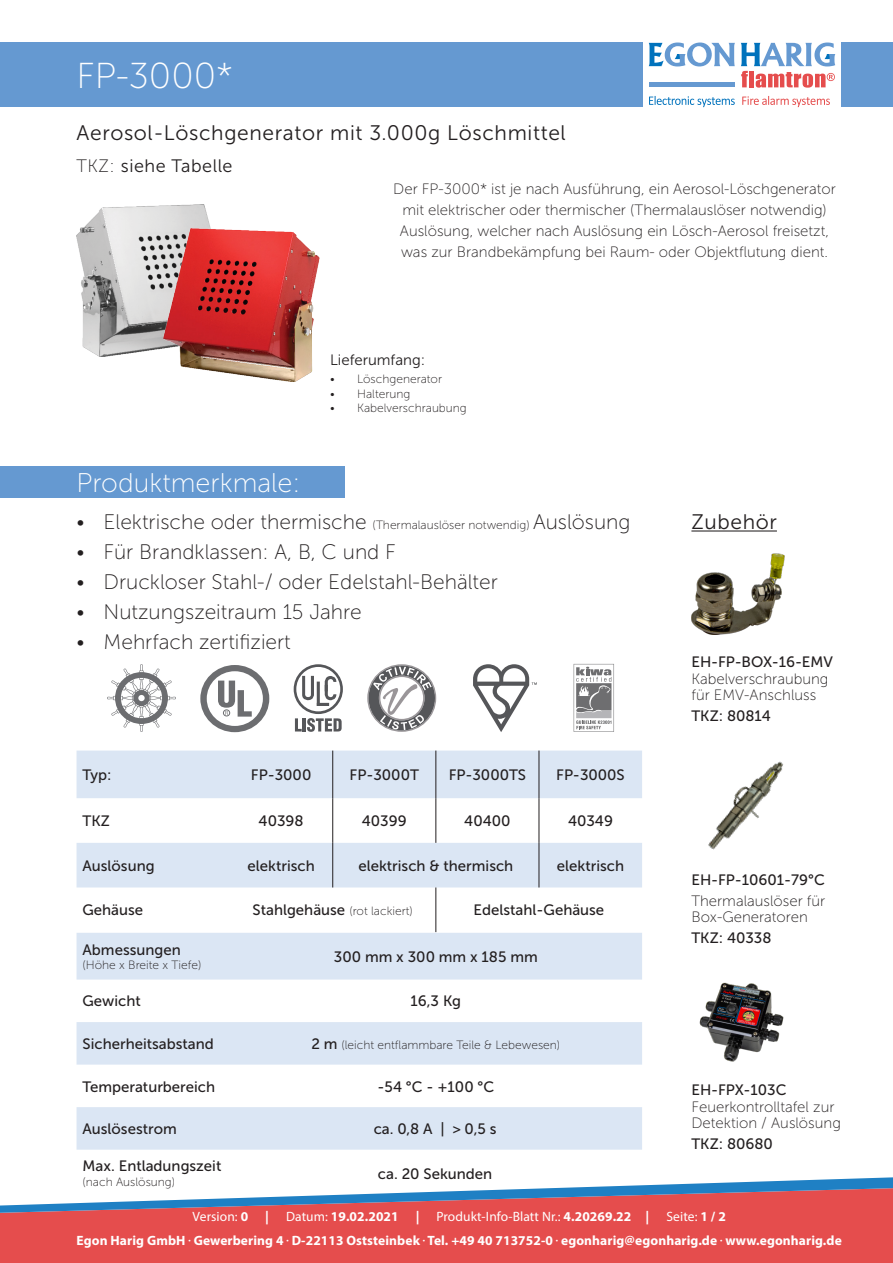
<style>
.page{position:relative;width:893px;height:1263px;background:#fff}
.page>*{position:absolute;margin:0;border:0;box-sizing:border-box;transform-origin:0 0}
.t1{font:36px "Museo Sans 100";color:#fff}
.t2{font:27px "Museo Sans 100";color:#fff}
.t3{font:21px "Museo Sans 100";color:#231f20}
.t4{font:21px "Museo Sans 300";letter-spacing:.03em;color:#231f20}
.t5{font:18px "Museo Sans 300";letter-spacing:.03em;color:#231f20}
.t6{font:15px "Museo Sans 500";color:#231f20}
.t7{font:15px/21px "Museo Sans 100";color:#231f20;text-align:center}
.t8{font:15px "Museo Sans 300";color:#231f20}
.t9{font:700 13.5px "Myriad Pro";letter-spacing:.005em;color:#fff}
.t10{font:13.5px "Myriad Pro";letter-spacing:.005em;color:#fff}
.t11{font:12px "Museo Sans 100";color:#231f20}
.s1{font-family:"Museo Sans 100"}
.s2{font-size:12px}
.s3{font-family:"Museo Sans 500";font-size:15px}
.s4{font-weight:700}
.s5{font-weight:400}
</style>
<div class="page">
<svg style="left:77px;top:750px;width:565px;height:137px;fill:#dbe6f4"></svg>
<hr style="left:436px;top:798px;width:1px;height:45px;background:#231f20">
<hr style="left:332px;top:750px;width:1px;height:48px;background:#231f20">
<hr style="left:436px;top:750px;width:1px;height:48px;background:#231f20">
<hr style="left:539px;top:750px;width:1px;height:48px;background:#231f20">
<hr style="left:332px;top:798px;width:1px;height:45px;background:#231f20">
<hr style="left:539px;top:798px;width:1px;height:45px;background:#231f20">
<hr style="left:332px;top:843px;width:1px;height:44px;background:#231f20">
<hr style="left:539px;top:843px;width:1px;height:44px;background:#231f20">
<hr style="left:436px;top:887px;width:1px;height:45px;background:#231f20">
<svg style="left:77px;top:933px;width:565px;height:217px;fill:#dbe6f4"></svg>
<div style="left:0;top:43px;width:642px;height:64px;background:#6599d1"></div>
<svg style="left:649px;top:43px;width:86px;height:23px"></svg>
<hr style="left:649px;top:83px;width:85px;height:4px;background:#6599d1">
<svg style="left:741px;top:43px;width:94px;height:45px"></svg>
<svg style="left:649px;top:96px;width:86px;height:11px"></svg>
<svg style="left:742px;top:96px;width:88px;height:11px"></svg>
<div style="left:0;top:1213px;width:893px;height:47px;background:#e54d4d"></div>
<hr style="left:0;top:1260px;width:893px;height:3px;background:#e54d4d">
<svg style="left:0;top:1177px;width:893px;height:36px"></svg>
<div style="left:0;top:466px;width:345px;height:32px;background:#6599d1"></div>
<div style="left:842px;top:43px;width:51px;height:64px;background:#6599d1"></div>
<hr style="left:691px;top:530px;width:86px;height:1px;background:#231f20">
<svg style="left:107px;top:664px;width:69px;height:68px"></svg>
<svg style="left:200px;top:665px;width:69px;height:67px"></svg>
<div style="left:223px;top:710px;width:7px;height:6px;border:1px solid #6c6d70;border-radius:50%"></div>
<svg style="left:294px;top:664px;width:49px;height:68px"></svg>
<svg style="left:367px;top:664px;width:69px;height:68px"></svg>
<svg style="left:473px;top:664px;width:64px;height:68px"></svg>
<img style="left:708px;top:761px;width:76px;height:89px">
<img style="left:699px;top:982px;width:85px;height:80px">
<svg style="left:574px;top:664px;width:40px;height:68px"></svg>
<img style="left:691px;top:553px;width:94px;height:82px">
<img style="left:77px;top:204px;width:134px;height:153px">
<img style="left:164px;top:229px;width:156px;height:152px">
<p class="t1" style="left:77px;top:57px;width:158px">FP-3000*</p>
<p class="t4" style="left:77px;top:122px;width:491px">Aerosol-Löschgenerator mit 3.000g Löschmittel</p>
<p class="t5" style="left:77px;top:156px;width:158px"><span class="s1">TKZ:</span> siehe Tabelle</p>
<p class="t7" style="left:393px;top:178px;width:444px">Der FP-3000* ist je nach Ausführung, ein Aerosol-Löschgenerator mit elektrischer oder thermischer (Thermalauslöser notwendig)<br>Auslösung, welcher nach Auslösung ein Lösch-Aerosol freisetzt, was zur Brandbekämpfung bei Raum- oder Objektflutung dient.</p>
<p class="t2" style="left:77px;top:468px;width:225px">Produktmerkmale:</p>
<p class="t8" style="left:330px;top:352px;width:97px">Lieferumfang:</p>
<p class="t11" style="left:330px;top:373px;width:114px">• Löschgenerator</p>
<p class="t11" style="left:330px;top:387px;width:82px">• Halterung</p>
<p class="t11" style="left:330px;top:402px;width:138px">• Kabelverschraubung</p>
<p class="t3" style="left:77px;top:510px;width:556px">• Elektrische oder thermische <span class="s2">(Thermalauslöser notwendig)</span> Auslösung</p>
<p class="t3" style="left:77px;top:540px;width:321px">• Für Brandklassen: A, B, C und F</p>
<p class="t3" style="left:77px;top:570px;width:423px">• Druckloser Stahl-/ oder Edelstahl-Behälter</p>
<p class="t3" style="left:77px;top:600px;width:287px">• Nutzungszeitraum 15 Jahre</p>
<p class="t3" style="left:77px;top:630px;width:216px">• Mehrfach zertifiziert</p>
<p class="t6" style="left:83px;top:767px;width:30px">Typ:</p>
<p class="t6" style="left:251px;top:767px;width:62px">FP-3000</p>
<p class="t6" style="left:350px;top:767px;width:71px">FP-3000T</p>
<p class="t6" style="left:449px;top:767px;width:79px">FP-3000TS</p>
<p class="t6" style="left:556px;top:767px;width:70px">FP-3000S</p>
<p class="t6" style="left:83px;top:813px;width:29px">TKZ</p>
<p class="t6" style="left:259px;top:813px;width:47px">40398</p>
<p class="t6" style="left:362px;top:813px;width:46px">40399</p>
<p class="t6" style="left:464px;top:813px;width:48px">40400</p>
<p class="t6" style="left:568px;top:813px;width:47px">40349</p>
<p class="t6" style="left:83px;top:857px;width:74px">Auslösung</p>
<p class="t6" style="left:248px;top:857px;width:69px">elektrisch</p>
<p class="t6" style="left:358px;top:857px;width:156px">elektrisch &amp; thermisch</p>
<p class="t6" style="left:557px;top:857px;width:69px">elektrisch</p>
<p class="t6" style="left:83px;top:902px;width:62px">Gehäuse</p>
<p class="t11" style="left:253px;top:905px;width:162px"><span class="s3">Stahlgehäuse</span> (rot lackiert)</p>
<p class="t6" style="left:474px;top:902px;width:132px">Edelstahl-Gehäuse</p>
<p class="t6" style="left:83px;top:941px;width:100px">Abmessungen</p>
<p class="t11" style="left:83px;top:958px;width:120px">(Höhe x Breite x Tiefe)</p>
<p class="t6" style="left:334px;top:948px;width:205px">300 mm x 300 mm x 185 mm</p>
<p class="t6" style="left:83px;top:993px;width:60px">Gewicht</p>
<p class="t6" style="left:411px;top:993px;width:52px">16,3 Kg</p>
<p class="t6" style="left:83px;top:1035px;width:133px">Sicherheitsabstand</p>
<p class="t11" style="left:311px;top:1038px;width:250px"><span class="s3">2 m</span> (leicht entflammbare Teile &amp; Lebewesen)</p>
<p class="t6" style="left:83px;top:1078px;width:134px">Temperaturbereich</p>
<p class="t6" style="left:377px;top:1078px;width:118px">-54 °C - +100 °C</p>
<p class="t6" style="left:83px;top:1121px;width:96px">Auslösestrom</p>
<p class="t6" style="left:374px;top:1121px;width:124px">ca. 0,8 A | &gt; 0,5 s</p>
<p class="t6" style="left:83px;top:1158px;width:140px">Max. Entladungszeit</p>
<p class="t11" style="left:83px;top:1175px;width:94px">(nach Auslösung)</p>
<p class="t6" style="left:378px;top:1165px;width:116px">ca. 20 Sekunden</p>
<p class="t4" style="left:691px;top:510px;width:87px">Zubehör</p>
<p class="t6" style="left:691px;top:654px;width:143px">EH-FP-BOX-16-EMV</p>
<p class="t7" style="left:691px;top:668px;width:139px">Kabelverschraubung</p>
<p class="t7" style="left:691px;top:685px;width:126px">für EMV-Anschluss</p>
<p class="t6" style="left:691px;top:708px;width:81px">TKZ: 80814</p>
<p class="t6" style="left:691px;top:871px;width:135px">EH-FP-10601-79°C</p>
<p class="t7" style="left:691px;top:892px;width:135px;line-height:16.5px;text-align:left">Thermalauslöser für<br>Box-Generatoren</p>
<p class="t6" style="left:691px;top:930px;width:82px">TKZ: 40338</p>
<p class="t6" style="left:691px;top:1082px;width:97px">EH-FPX-103C</p>
<p class="t7" style="left:691px;top:1096px;width:145px">Feuerkontrolltafel zur</p>
<p class="t7" style="left:691px;top:1113px;width:151px">Detektion / Auslösung</p>
<p class="t6" style="left:691px;top:1136px;width:83px">TKZ: 80680</p>
<p class="t10" style="left:193px;top:1208px;width:57px">Version: <span class="s4">0</span></p>
<p class="t9" style="left:265px;top:1208px;width:5px">|</p>
<p class="t9" style="left:286px;top:1208px;width:114px"><span class="s5">Datum:</span> 19.02.2021</p>
<p class="t9" style="left:416px;top:1208px;width:5px">|</p>
<p class="t10" style="left:437px;top:1208px;width:214px">Produkt-Info-Blatt Nr.: <span class="s4">4.20269.22 |</span></p>
<p class="t10" style="left:666px;top:1208px;width:61px">Seite: <span class="s4">1 / 2</span></p>
<p class="t9" style="left:77px;top:1232px;width:767px">Egon Harig GmbH . Gewerbering 4 . D-22113 Oststeinbek . Tel. +49 40 713752-0 . egonharig@egonharig.de . www.egonharig.de</p>
</div>
